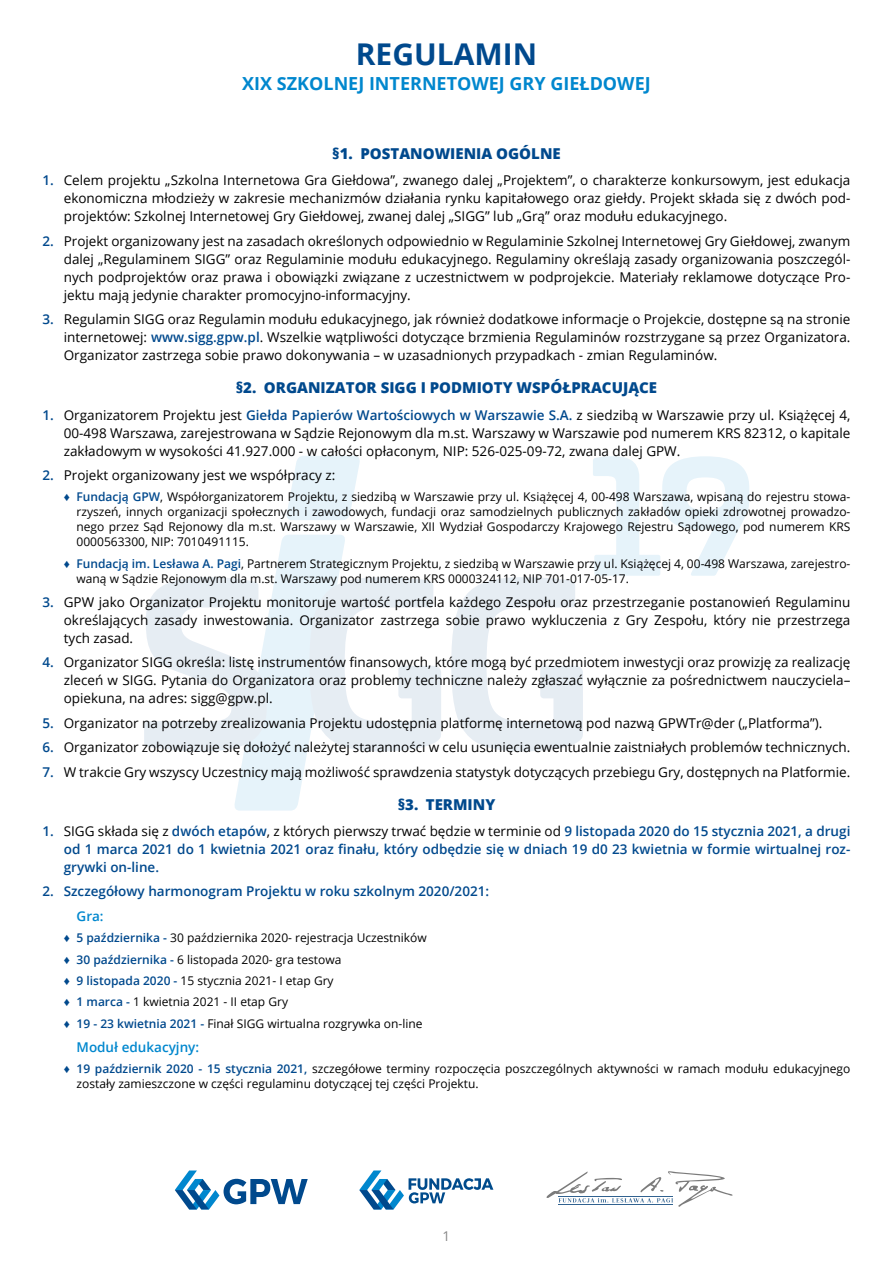
<style>
.page{position:relative;width:893px;height:1263px;background:#fff}
.page>*{position:absolute;margin:0;border:0;box-sizing:border-box;transform-origin:0 0}
.t1{font:700 30px "Open Sans";color:#00498d}
.t2{font:700 18px "Open Sans";color:#0087ce}
.t3{font:800 15px "Open Sans";color:#00498d}
.t4{font:13.5px/18px "Open Sans";color:#000;text-align:justify}
.t5{font:600 13.5px/18px "Open Sans";color:#00498d;text-align:justify}
.t6{font:600 13.5px "Open Sans";color:#0087ce}
.t7{font:13.5px "Open Sans";color:#878787}
.t8{font:12px/15px "Open Sans";color:#000}
.s1{font-weight:600;color:#00498d}
.s2{font-family:"Arial";color:#00498d}
.s3{font-weight:400;color:#000}
</style>
<div class="page">
<svg style="left:175px;top:1170px;width:133px;height:39px"></svg>
<svg style="left:359px;top:1170px;width:134px;height:39px"></svg>
<svg style="left:546px;top:1171px;width:187px;height:36px"></svg>
<hr style="left:559px;top:1196px;width:114px;height:1px;background:#316290">
<hr style="left:559px;top:1204px;width:114px;height:1px;background:#316290">
<svg style="left:287px;top:456px;width:73px;height:64px;background:#e9f4fa"></svg>
<svg style="left:451px;top:577px;width:132px;height:174px"></svg>
<svg style="left:144px;top:535px;width:297px;height:276px"></svg>
<svg style="left:593px;top:456px;width:156px;height:120px"></svg>
<h1 class="t1" style="left:356px;top:33px;width:183px">REGULAMIN</h1>
<h2 class="t2" style="left:242px;top:71px;width:410px">XIX SZKOLNEJ INTERNETOWEJ GRY GIEŁDOWEJ</h2>
<p class="t3" style="left:332px;top:142px;width:230px">§1. POSTANOWIENIA OGÓLNE</p>
<p class="t4" style="left:64px;top:171px;width:788px;text-indent:-21px"><span class="s1">1.</span> Celem projektu „Szkolna Internetowa Gra Giełdowa”, zwanego dalej „Projektem”, o charakterze konkursowym, jest edukacja ekonomiczna młodzieży w zakresie mechanizmów działania rynku kapitałowego oraz giełdy. Projekt składa się z dwóch pod&shy;projektów: Szkolnej Internetowej Gry Giełdowej, zwanej dalej „SIGG” lub „Grą” oraz modułu edukacyjnego.</p>
<p class="t4" style="left:64px;top:232px;width:788px;text-indent:-21px"><span class="s1">2.</span> Projekt organizowany jest na zasadach określonych odpowiednio w Regulaminie Szkolnej Internetowej Gry Giełdowej, zwanym dalej „Regulaminem SIGG” oraz Regulaminie modułu edukacyjnego. Regulaminy określają zasady organizowania poszczegól&shy;nych podprojektów oraz prawa i obowiązki związane z uczestnictwem w podprojekcie. Materiały reklamowe dotyczące Pro&shy;jektu mają jedynie charakter promocyjno-informacyjny.</p>
<p class="t4" style="left:64px;top:310px;width:788px;text-indent:-21px"><span class="s1">3.</span> Regulamin SIGG oraz Regulamin modułu edukacyjnego, jak również dodatkowe informacje o Projekcie, dostępne są na stronie internetowej: <span class="s1">www.sigg.gpw.pl</span>. Wszelkie wątpliwości dotyczące brzmienia Regulaminów rozstrzygane są przez Organizatora.<br>Organizator zastrzega sobie prawo dokonywania – w uzasadnionych przypadkach - zmian Regulaminów.</p>
<p class="t3" style="left:236px;top:376px;width:423px">§2. ORGANIZATOR SIGG I PODMIOTY WSPÓŁPRACUJĄCE</p>
<p class="t4" style="left:64px;top:405px;width:788px;text-indent:-21px"><span class="s1">1.</span> Organizatorem Projektu jest <span class="s1">Giełda Papierów Wartościowych w Warszawie S.A.</span> z siedzibą w Warszawie przy ul. Książęcej 4, 00-498 Warszawa, zarejestrowana w Sądzie Rejonowym dla m.st. Warszawy w Warszawie pod numerem KRS 82312, o kapitale zakładowym w wysokości 41.927.000 - w całości opłaconym, NIP: 526-025-09-72, zwana dalej GPW.</p>
<p class="t4" style="left:43px;top:466px;width:294px"><span class="s1">2.</span> Projekt organizowany jest we współpracy z:</p>
<p class="t8" style="left:77px;top:489px;width:775px;text-align:justify;text-indent:-13px"><span class="s2">♦</span> <span class="s1">Fundacją GPW</span>, Współorganizatorem Projektu, z siedzibą w Warszawie przy ul. Książęcej 4, 00-498 Warszawa, wpisaną do rejestru stowa&shy;rzyszeń, innych organizacji społecznych i zawodowych, fundacji oraz samodzielnych publicznych zakładów opieki zdrowotnej prowadzo&shy;nego przez Sąd Rejonowy dla m.st. Warszawy w Warszawie, XII Wydział Gospodarczy Krajowego Rejestru Sądowego, pod numerem KRS 0000563300, NIP: 7010491115.</p>
<p class="t8" style="left:77px;top:555px;width:775px;text-indent:-13px"><span class="s2">♦</span> <span class="s1">Fundacją im. Lesława A. Pagi</span>, Partnerem Strategicznym Projektu, z siedzibą w Warszawie przy ul. Książęcej 4, 00-498 Warszawa, zarejestro&shy;waną w Sądzie Rejonowym dla m.st. Warszawy pod numerem KRS 0000324112, NIP 701-017-05-17.</p>
<p class="t4" style="left:64px;top:593px;width:788px;text-indent:-21px"><span class="s1">3.</span> GPW jako Organizator Projektu monitoruje wartość portfela każdego Zespołu oraz przestrzeganie postanowień Regulaminu określających zasady inwestowania. Organizator zastrzega sobie prawo wykluczenia z Gry Zespołu, który nie przestrzega tych zasad.</p>
<p class="t4" style="left:64px;top:653px;width:788px;text-indent:-21px"><span class="s1">4.</span> Organizator SIGG określa: listę instrumentów finansowych, które mogą być przedmiotem inwestycji oraz prowizję za realizację zleceń w SIGG. Pytania do Organizatora oraz problemy techniczne należy zgłaszać wyłącznie za pośrednictwem nauczyciela– opiekuna, na adres: sigg@gpw.pl.</p>
<p class="t4" style="left:43px;top:714px;width:781px"><span class="s1">5.</span> Organizator na potrzeby zrealizowania Projektu udostępnia platformę internetową pod nazwą GPWTr@der („Platforma”).</p>
<p class="t4" style="left:43px;top:738px;width:809px"><span class="s1">6.</span> Organizator zobowiązuje się dołożyć należytej staranności w celu usunięcia ewentualnie zaistniałych problemów technicznych.</p>
<p class="t4" style="left:43px;top:762px;width:809px"><span class="s1">7.</span> W trakcie Gry wszyscy Uczestnicy mają możliwość sprawdzenia statystyk dotyczących przebiegu Gry, dostępnych na Platformie.</p>
<p class="t3" style="left:398px;top:793px;width:99px">§3. TERMINY</p>
<p class="t5" style="left:64px;top:822px;width:788px;text-indent:-21px">1. <span class="s3">SIGG składa się z</span> dwóch etapów<span class="s3">, z których pierwszy trwać będzie w terminie od</span> 9 listopada 2020 do 15 stycznia 2021, a drugi od 1 marca 2021 do 1 kwietnia 2021 oraz finału, który odbędzie się w dniach 19 d0 23 kwietnia w formie wirtualnej roz&shy;grywki on-line.</p>
<p class="t5" style="left:43px;top:882px;width:448px">2. Szczegółowy harmonogram Projektu w roku szkolnym 2020/2021:</p>
<p class="t6" style="left:77px;top:907px;width:29px">Gra:</p>
<p class="t8" style="left:64px;top:927px;width:364px;line-height:21.5px"><span class="s2">♦</span> <span class="s1">5 października -</span> 30 października 2020- rejestracja Uczestników <span class="s2">♦</span> <span class="s1">30 października -</span> 6 listopada 2020- gra testowa<br><span class="s2">♦</span> <span class="s1">9 listopada 2020 -</span> 15 stycznia 2021- I etap Gry<br><span class="s2">♦</span> <span class="s1">1 marca -</span> 1 kwietnia 2021 - II etap Gry<br><span class="s2">♦</span> <span class="s1">19 - 23 kwietnia 2021 -</span> Finał SIGG wirtualna rozgrywka on-line</p>
<p class="t6" style="left:77px;top:1038px;width:124px">Moduł edukacyjny:</p>
<p class="t8" style="left:77px;top:1061px;width:775px;text-indent:-13px"><span class="s2">♦</span> <span class="s1">19 październik 2020 - 15 stycznia 2021,</span> szczegółowe terminy rozpoczęcia poszczególnych aktywności w ramach modułu edukacyjnego zostały zamieszczone w części regulaminu dotyczącej tej części Projektu.</p>
<p class="t7" style="left:443px;top:1227px;width:9px">1</p>
</div>
